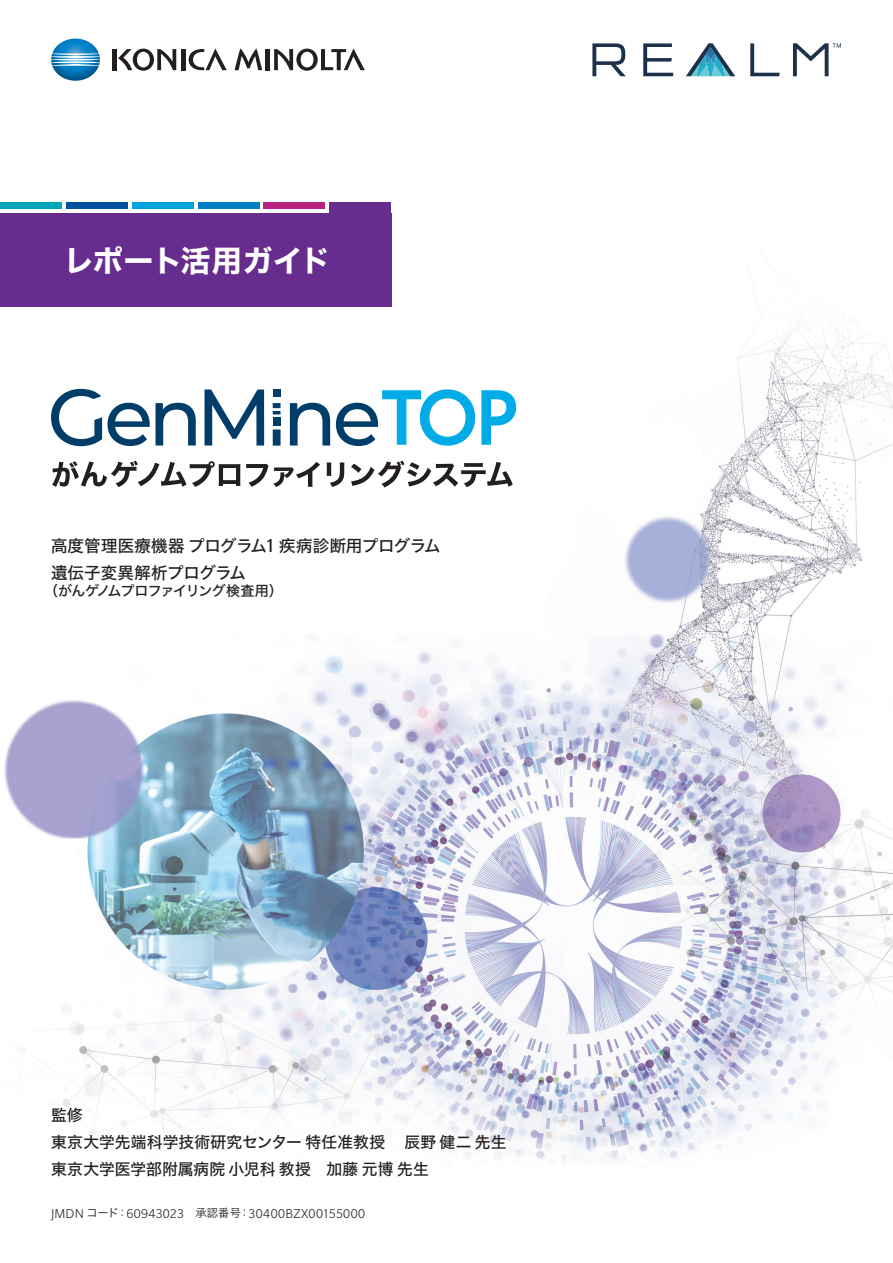
<style>
.page{position:relative;width:893px;height:1263px;background:#fff}
.page>*{position:absolute;margin:0;border:0;box-sizing:border-box;transform-origin:0 0}
.t1{font:30px "Hiragino Sans W7";letter-spacing:-.01em;color:#fff}
.t2{font:16.5px/27px "Hiragino Sans W5";color:#231f20}
.t3{font:15.75px/27px "Hiragino Sans W5";letter-spacing:.015em;color:#231f20}
.t4{font:14.1px "Hiragino Sans W5";letter-spacing:-.065em;color:#231f20}
.t5{font:300 13.95px "Slate Pro";letter-spacing:.015em;color:#231f20}
.s1{font-family:"Slate Pro";font-size:20.4px}
.s2{font-family:"Hiragino Sans W3";font-weight:400;font-size:11.25px}
</style>
<div class="page">
<img style="left:4px;top:38px;width:889px;height:1123px">
<svg style="left:592px;top:43px;width:34px;height:33px"></svg>
<svg style="left:643px;top:43px;width:30px;height:33px"></svg>
<svg style="left:750px;top:43px;width:30px;height:33px"></svg>
<svg style="left:686px;top:43px;width:49px;height:33px"></svg>
<svg style="left:793px;top:43px;width:48px;height:33px"></svg>
<img style="left:51px;top:39px;width:49px;height:42px">
<hr style="left:113px;top:49px;width:4px;height:21px;background:#231f20">
<hr style="left:181px;top:49px;width:4px;height:21px;background:#231f20">
<hr style="left:265px;top:49px;width:4px;height:21px;background:#231f20">
<svg style="left:189px;top:48px;width:38px;height:22px"></svg>
<svg style="left:118px;top:49px;width:58px;height:22px"></svg>
<svg style="left:274px;top:48px;width:91px;height:23px"></svg>
<svg style="left:235px;top:48px;width:27px;height:22px"></svg>
<div style="left:0;top:202px;width:62px;height:7px;background:#00a8b9"></div>
<div style="left:66px;top:202px;width:62px;height:7px;background:#01509f"></div>
<div style="left:132px;top:202px;width:61px;height:7px;background:#00a4da"></div>
<div style="left:198px;top:202px;width:61px;height:7px;background:#007ec5"></div>
<div style="left:264px;top:202px;width:61px;height:7px;background:#ba2280"></div>
<div style="left:330px;top:202px;width:61px;height:11px;background:#662d8e"></div>
<div style="left:0;top:213px;width:391px;height:94px;background:#662d8e"></div>
<svg style="left:52px;top:461px;width:188px;height:26px"></svg>
<svg style="left:246px;top:462px;width:74px;height:25px"></svg>
<svg style="left:327px;top:462px;width:17px;height:25px"></svg>
<svg style="left:351px;top:461px;width:162px;height:26px"></svg>
<svg style="left:273px;top:429px;width:8px;height:17px"></svg>
<div style="left:273px;top:389px;width:8px;height:7px;background:#003e69"></div>
<div style="left:273px;top:417px;width:8px;height:9px;background:#003e69"></div>
<svg style="left:273px;top:403px;width:8px;height:11px"></svg>
<svg style="left:51px;top:389px;width:99px;height:57px"></svg>
<svg style="left:156px;top:403px;width:40px;height:42px"></svg>
<svg style="left:205px;top:389px;width:59px;height:56px"></svg>
<svg style="left:290px;top:403px;width:40px;height:42px"></svg>
<svg style="left:481px;top:390px;width:35px;height:55px"></svg>
<svg style="left:336px;top:389px;width:139px;height:57px"></svg>
<h1 class="t1" style="left:64px;top:237px;width:268px">レポート活用ガイド</h1>
<p class="t2" style="left:51px;top:531px;width:391px">高度管理医療機器プログラム<span class="s1">1</span> 疾病診断用プログラム遺伝子変異解析プログラム</p>
<p class="t4" style="left:44px;top:578px;width:240px">（がんゲノムプロファイリング検査用）</p>
<p class="t3" style="left:51px;top:1100px;width:457px">監修<br>東京大学先端科学技術研究センター特任准教授　辰野健二先生東京大学医学部附属病院小児科教授　加藤元博先生</p>
<p class="t5" style="left:51px;top:1206px;width:316px">JMDN <span class="s2">コード：</span>60943023<span class="s2">　承認番号：</span>30400BZX00155000</p>
</div>
